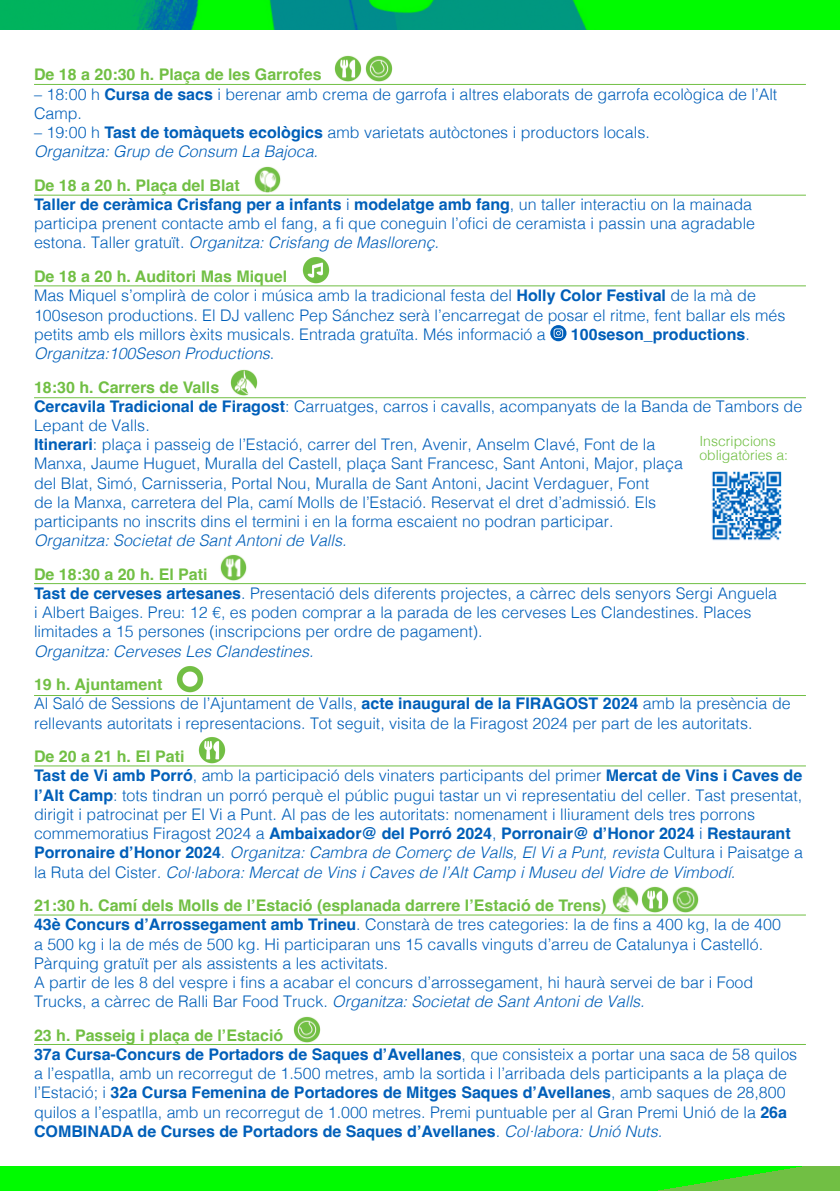
<style>
.page{position:relative;width:840px;height:1191px;background:#fff}
.page>*{position:absolute;margin:0;border:0;box-sizing:border-box;transform-origin:0 0}
.t1{font:300 16px/19.2px "Helvetica";color:#005fb9}
.t2{font:italic 300 16px/33.6px "Helvetica";color:#005fb9}
.t3{font:700 16px "Helvetica";color:#71bf44}
.t4{font:700 16px "Helvetica";color:#005fb9}
.t5{font:300 14px/14px "Helvetica";color:#71bf44}
.s1{font-weight:700}
.s2{font-style:italic}
.s3{font-weight:700;color:#71bf44}
.s4{font-weight:300}
.s5{font-style:normal}
.s6{font-weight:700;font-style:normal;color:#71bf44}
</style>
<div class="page">
<img style="left:0;top:0;width:839px;height:1191px">
<div style="left:0;top:30px;width:839px;height:1135px;background:#fff"></div>
<svg style="left:550px;top:325px;width:16px;height:16px"></svg>
<svg style="left:553px;top:328px;width:10px;height:10px"></svg>
<hr style="left:34px;top:84px;width:771px;height:1px;background:#71bf44">
<hr style="left:34px;top:195px;width:771px;height:1px;background:#71bf44">
<hr style="left:34px;top:285px;width:771px;height:1px;background:#71bf44">
<hr style="left:34px;top:397px;width:771px;height:1px;background:#71bf44">
<hr style="left:34px;top:583px;width:771px;height:1px;background:#71bf44">
<hr style="left:34px;top:695px;width:771px;height:1px;background:#71bf44">
<hr style="left:34px;top:765px;width:771px;height:1px;background:#71bf44">
<hr style="left:34px;top:914px;width:771px;height:1px;background:#71bf44">
<hr style="left:34px;top:1044px;width:771px;height:1px;background:#71bf44">
<img style="left:334px;top:55px;width:28px;height:27px">
<img style="left:612px;top:886px;width:56px;height:27px">
<img style="left:220px;top:554px;width:27px;height:27px">
<img style="left:198px;top:737px;width:28px;height:27px">
<img style="left:365px;top:55px;width:28px;height:27px">
<img style="left:672px;top:886px;width:27px;height:27px">
<img style="left:293px;top:1016px;width:28px;height:27px">
<img style="left:254px;top:166px;width:27px;height:27px">
<img style="left:302px;top:257px;width:28px;height:27px">
<img style="left:230px;top:369px;width:28px;height:27px">
<img style="left:176px;top:666px;width:28px;height:27px">
<img style="left:712px;top:471px;width:70px;height:70px">
<p class="t3" style="left:34px;top:65px;width:289px">De 18 a 20:30 h. Plaça de les Garrofes</p>
<p class="t1" style="left:34px;top:83px;width:744px">– 18:00 h <span class="s1">Cursa de sacs</span> i berenar amb crema de garrofa i altres elaborats de garrofa ecològica de l’Alt<br>Camp.</p>
<p class="t1" style="left:34px;top:122px;width:617px">– 19:00 h <span class="s1">Tast de tomàquets ecològics</span> amb varietats autòctones i productors locals.<br><span class="s2">Organitza: Grup de Consum La Bajoca.</span></p>
<p class="t1" style="left:34px;top:174px;width:722px"><span class="s3">De 18 a 20 h. Plaça del Blat<br></span><span class="s1">Taller de ceràmica Crisfang per a infants</span> i <span class="s1">modelatge amb fang</span>, un taller interactiu on la mainada participa prenent contacte amb el fang, a fi que coneguin l’ofici de ceramista i passin una agradable estona. Taller gratuït. <span class="s2">Organitza: Crisfang de Masllorenç.</span></p>
<p class="t1" style="left:34px;top:266px;width:752px"><span class="s3">De 18 a 20 h. Auditori Mas Miquel<br></span>Mas Miquel s’omplirà de color i música amb la tradicional festa del <span class="s1">Holly Color Festival</span> de la mà de 100seson productions. El DJ vallenc Pep Sánchez serà l’encarregat de posar el ritme, fent ballar els més petits amb els millors èxits musicals. Entrada gratuïta. Més informació a</p>
<p class="t4" style="left:570px;top:324px;width:180px">100seson_productions<span class="s4">.</span></p>
<p class="t2" style="left:34px;top:335px;width:242px">Organitza:100Seson Productions<span class="s5">.<br></span><span class="s6">18:30 h. Carrers de Valls</span></p>
<p class="t1" style="left:34px;top:395px;width:769px"><span class="s1">Cercavila Tradicional de Firagost</span>: Carruatges, carros i cavalls, acompanyats de la Banda de Tambors de Lepant de Valls.<br><span class="s1">Itinerari</span>: plaça i passeig de l’Estació, carrer del Tren, Avenir, Anselm Clavé, Font de la<br>Manxa, Jaume Huguet, Muralla del Castell, plaça Sant Francesc, Sant Antoni, Major, plaça<br>del Blat, Simó, Carnisseria, Portal Nou, Muralla de Sant Antoni, Jacint Verdaguer, Font<br>de la Manxa, carretera del Pla, camí Molls de l’Estació. Reservat el dret d’admissió. Els<br>participants no inscrits dins el termini i en la forma escaient no podran participar.</p>
<p class="t2" style="left:34px;top:523px;width:314px">Organitza: Societat de Sant Antoni de Valls.</p>
<p class="t1" style="left:34px;top:563px;width:744px"><span class="s3">De 18:30 a 20 h. El Pati<br></span><span class="s1">Tast de cerveses artesanes</span>. Presentació dels diferents projectes, a càrrec dels senyors Sergi Anguela i Albert Baiges. Preu: 12 €, es poden comprar a la parada de les cerveses Les Clandestines. Places limitades a 15 persones (inscripcions per ordre de pagament).</p>
<p class="t2" style="left:34px;top:633px;width:281px">Organitza: Cerveses Les Clandestines.</p>
<p class="t1" style="left:34px;top:674px;width:757px"><span class="s3">19 h. Ajuntament<br></span>Al Saló de Sessions de l’Ajuntament de Valls, <span class="s1">acte inaugural de la FIRAGOST 2024</span> amb la presència de rellevants autoritats i representacions. Tot seguit, visita de la Firagost 2024 per part de les autoritats.</p>
<p class="t1" style="left:34px;top:746px;width:770px"><span class="s3">De 20 a 21 h. El Pati<br></span><span class="s1">Tast de Vi amb Porró</span>, amb la participació dels vinaters participants del primer <span class="s1">Mercat de Vins i Caves de l’Alt Camp</span>: tots tindran un porró perquè el públic pugui tastar un vi representatiu del celler. Tast presentat, dirigit i patrocinat per El Vi a Punt. Al pas de les autoritats: nomenament i lliurament dels tres porrons commemoratius Firagost 2024 a <span class="s1">Ambaixador@ del Porró 2024</span>, <span class="s1">Porronair@ d’Honor 2024</span> i <span class="s1">Restaurant Porronaire d’Honor 2024</span>. <span class="s2">Organitza: Cambra de Comerç de Valls, El Vi a Punt, revista</span> Cultura i Paisatge a la Ruta del Cister<span class="s2">. Col·labora: Mercat de Vins i Caves de l’Alt Camp i Museu del Vidre de Vimbodí.</span></p>
<p class="t1" style="left:34px;top:894px;width:748px"><span class="s3">21:30 h. Camí dels Molls de l’Estació (esplanada darrere l’Estació de Trens)<br></span><span class="s1">43è Concurs d’Arrossegament amb Trineu</span>. Constarà de tres categories: la de fins a 400 kg, la de 400 a 500 kg i la de més de 500 kg. Hi participaran uns 15 cavalls vinguts d’arreu de Catalunya i Castelló.<br>Pàrquing gratuït per als assistents a les activitats.<br>A partir de les 8 del vespre i fins a acabar el concurs d’arrossegament, hi haurà servei de bar i Food Trucks, a càrrec de Ralli Bar Food Truck. <span class="s2">Organitza: Societat de Sant Antoni de Valls.</span></p>
<p class="t1" style="left:34px;top:1024px;width:764px"><span class="s3">23 h. Passeig i plaça de l’Estació<br></span><span class="s1">37a Cursa-Concurs de Portadors de Saques d’Avellanes</span>, que consisteix a portar una saca de 58 quilos a l’espatlla, amb un recorregut de 1.500 metres, amb la sortida i l’arribada dels participants a la plaça de l’Estació; i <span class="s1">32a Cursa Femenina de Portadores de Mitges Saques d’Avellanes</span>, amb saques de 28,800 quilos a l’espatlla, amb un recorregut de 1.000 metres. Premi puntuable per al Gran Premi Unió de la <span class="s1">26a COMBINADA de Curses de Portadors de Saques d’Avellanes</span>. <span class="s2">Col·labora: Unió Nuts.</span></p>
<p class="t5" style="left:699px;top:433px;width:90px">Inscripcions obligatòries a:</p>
</div>
